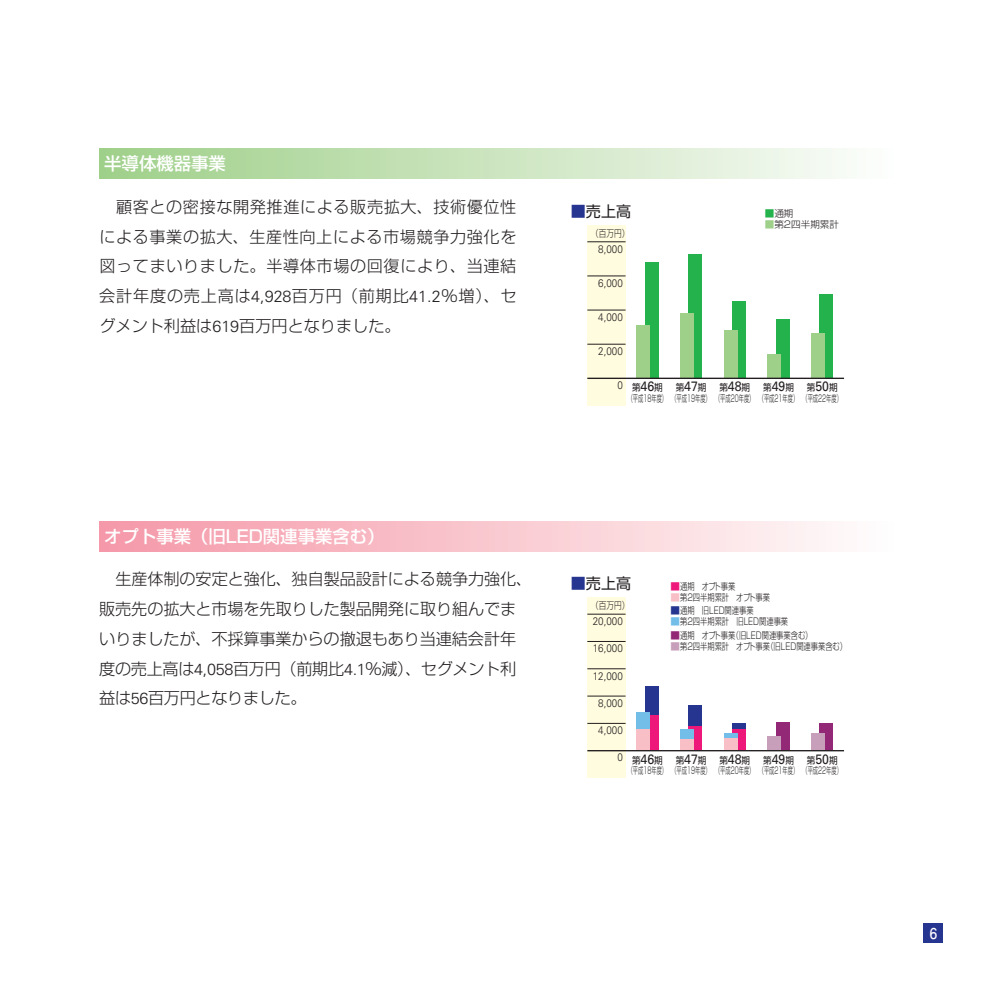
<style>
.page{position:relative;width:993px;height:993px;background:#fff}
.page>*{position:absolute;margin:0;border:0;box-sizing:border-box;transform-origin:0 0}
.t1{font:500 17.32px "Shin Go Pr 5";color:#fff}
.t2{font:300 16.1px/29.8px "Shin Go Pr 5";letter-spacing:-.005em;color:#231f20;text-align:justify}
.t3{font:15.05px "Shin Go Pr 5";color:#231f20}
.t4{font:700 14.88px "Futo Go B101 Pr 5";color:#fff;scale:.9 1}
.t5{font:300 10.85px "Univers";color:#231f20;scale:.9 1}
.t6{font:300 9.62px "Shin Go Pr 5";color:#231f20;scale:.76 1}
.t7{font:300 9.62px/10.3px "Shin Go Pr 5";color:#231f20;scale:.55 1}
.t8{font:9.62px "Shin Go Pr 5";color:#231f20;scale:.9 1}
.t9{font:300 9.62px "Shin Go Pr 5";color:#231f20}
.t10{font:300 9.62px "Shin Go Pr 5";color:#231f20;scale:.8 1}
.s1{font-family:"Univers"}
.s2{color:#26358f}
.s3{font-weight:400}
.s4{font-family:"Univers";font-weight:400;font-size:13.65px}
.s5{color:#23b24b}
.s6{color:#9fd08a}
.s7{font-family:"Univers";font-size:13.65px}
.s8{color:#ee177a}
.s9{color:#f9bfc6}
.s10{color:#73bde9}
.s11{color:#932877}
.s12{color:#c89fba}
</style>
<div class="page">
<div style="left:923px;top:923px;width:20px;height:20px;background:#26358f"></div>
<div style="left:644px;top:686px;width:14px;height:28px;background:#26358f"></div>
<div style="left:688px;top:705px;width:13px;height:20px;background:#26358f"></div>
<div style="left:731px;top:723px;width:14px;height:5px;background:#26358f"></div>
<div style="left:644px;top:714px;width:14px;height:36px;background:#ee177a"></div>
<div style="left:688px;top:725px;width:13px;height:25px;background:#ee177a"></div>
<div style="left:731px;top:728px;width:14px;height:22px;background:#ee177a"></div>
<div style="left:775px;top:721px;width:14px;height:29px;background:#932877"></div>
<div style="left:819px;top:722px;width:13px;height:28px;background:#932877"></div>
<div style="left:636px;top:712px;width:14px;height:17px;background:#73bde9"></div>
<div style="left:680px;top:729px;width:13px;height:9px;background:#73bde9"></div>
<hr style="left:723px;top:733px;width:14px;height:4px;background:#73bde9">
<div style="left:636px;top:729px;width:14px;height:21px;background:#f9bfc6"></div>
<div style="left:680px;top:738px;width:13px;height:12px;background:#f9bfc6"></div>
<div style="left:723px;top:737px;width:14px;height:13px;background:#f9bfc6"></div>
<div style="left:767px;top:736px;width:14px;height:14px;background:#c89fba"></div>
<div style="left:811px;top:733px;width:13px;height:17px;background:#c89fba"></div>
<div style="left:587px;top:597px;width:38px;height:180px;background:#fffce0"></div>
<hr style="left:587px;top:613px;width:38px;height:1px;background:#231f20">
<hr style="left:587px;top:641px;width:38px;height:1px;background:#231f20">
<hr style="left:587px;top:668px;width:38px;height:1px;background:#231f20">
<hr style="left:587px;top:695px;width:38px;height:1px;background:#231f20">
<hr style="left:587px;top:722px;width:38px;height:1px;background:#231f20">
<hr style="left:587px;top:749px;width:256px;height:2px;background:#231f20">
<div style="left:644px;top:262px;width:14px;height:116px;background:#23b24b"></div>
<div style="left:688px;top:254px;width:13px;height:124px;background:#23b24b"></div>
<div style="left:731px;top:301px;width:14px;height:77px;background:#23b24b"></div>
<div style="left:775px;top:318px;width:14px;height:60px;background:#23b24b"></div>
<div style="left:819px;top:294px;width:13px;height:84px;background:#23b24b"></div>
<div style="left:636px;top:324px;width:14px;height:54px;background:#9fd08a"></div>
<div style="left:680px;top:313px;width:13px;height:65px;background:#9fd08a"></div>
<div style="left:723px;top:329px;width:14px;height:49px;background:#9fd08a"></div>
<div style="left:767px;top:354px;width:14px;height:24px;background:#9fd08a"></div>
<div style="left:811px;top:332px;width:13px;height:46px;background:#9fd08a"></div>
<div style="left:587px;top:225px;width:38px;height:180px;background:#fffce0"></div>
<hr style="left:587px;top:241px;width:38px;height:1px;background:#231f20">
<hr style="left:587px;top:275px;width:38px;height:1px;background:#231f20">
<hr style="left:587px;top:309px;width:38px;height:1px;background:#231f20">
<hr style="left:587px;top:344px;width:38px;height:1px;background:#231f20">
<hr style="left:587px;top:377px;width:256px;height:2px;background:#231f20">
<div style="left:99px;top:149px;width:794px;height:30px;background:linear-gradient(to right,#9ecf88,#fbfdfa)"></div>
<div style="left:99px;top:521px;width:794px;height:30px;background:linear-gradient(to right,#f597a7,#fefcfb)"></div>
<p class="t1" style="left:104px;top:149px;width:123px">半導体機器事業</p>
<p class="t2" style="left:99px;top:190px;width:418px">　顧客との密接な開発推進による販売拡大、技術優位性による事業の拡大、生産性向上による市場競争力強化を図ってまいりました。半導体市場の回復により、当連結会計年度の売上高は<span class="s1">4,928</span>百万円（前期比<span class="s1">41.2</span>％増）、セグメント利益は<span class="s1">619</span>百万円となりました。</p>
<p class="t1" style="left:104px;top:522px;width:282px">オプト事業（旧LED関連事業含む）</p>
<p class="t3" style="left:570px;top:199px;width:62px"><span class="s2">■</span>売上高</p>
<p class="t10" style="left:591px;top:225px;width:49px">（百万円）</p>
<p class="t5" style="left:598px;top:242px;width:29px">8,000</p>
<p class="t5" style="left:598px;top:276px;width:29px">6,000</p>
<p class="t5" style="left:598px;top:310px;width:29px">4,000</p>
<p class="t5" style="left:598px;top:344px;width:29px">2,000</p>
<p class="t7" style="left:627px;top:381px;width:391px;text-indent:-10px"><sup>0</sup> <span class="s3">第</span><span class="s4">46</span><span class="s3">期<br></span>（平成18年度） （平成19年度） （平成20年度） （平成21年度） （平成22年度）</p>
<p class="t9" style="left:764px;top:206px;width:30px"><span class="s5">■</span>通期</p>
<p class="t9" style="left:764px;top:217px;width:76px"><span class="s6">■</span>第2四半期累計</p>
<p class="t8" style="left:675px;top:380px;width:36px">第<span class="s7">47</span>期</p>
<p class="t8" style="left:719px;top:380px;width:36px">第<span class="s7">48</span>期</p>
<p class="t8" style="left:762px;top:380px;width:36px">第<span class="s7">49</span>期</p>
<p class="t8" style="left:806px;top:380px;width:36px">第<span class="s7">50</span>期</p>
<p class="t2" style="left:99px;top:562px;width:434px;text-align:left">　生産体制の安定と強化、独自製品設計による競争力強化、販売先の拡大と市場を先取りした製品開発に取り組んでまいりましたが、不採算事業からの撤退もあり当連結会計年度の売上高は<span class="s1">4,058</span>百万円（前期比<span class="s1">4.1</span>％減）、セグメント利益は<span class="s1">56</span>百万円となりました。</p>
<p class="t6" style="left:670px;top:578px;width:87px"><span class="s8">■</span>通期　オプト事業</p>
<p class="t3" style="left:570px;top:571px;width:62px"><span class="s2">■</span>売上高</p>
<p class="t10" style="left:591px;top:597px;width:49px">（百万円）</p>
<p class="t6" style="left:670px;top:589px;width:132px"><span class="s9">■</span>第2四半期累計　オプト事業</p>
<p class="t6" style="left:670px;top:602px;width:111px"><span class="s2">■</span>通期　旧LED関連事業</p>
<p class="t6" style="left:670px;top:613px;width:156px"><span class="s10">■</span>第2四半期累計　旧LED関連事業</p>
<p class="t6" style="left:670px;top:627px;width:188px"><span class="s11">■</span>通期　オプト事業（旧LED関連事業含む）</p>
<p class="t6" style="left:670px;top:638px;width:234px"><span class="s12">■</span>第2四半期累計　オプト事業（旧LED関連事業含む）</p>
<p class="t5" style="left:592px;top:614px;width:35px">20,000</p>
<p class="t5" style="left:592px;top:641px;width:35px">16,000</p>
<p class="t5" style="left:592px;top:669px;width:35px">12,000</p>
<p class="t5" style="left:598px;top:696px;width:29px">8,000</p>
<p class="t5" style="left:598px;top:723px;width:29px">4,000</p>
<p class="t5" style="left:617px;top:750px;width:8px">0</p>
<p class="t7" style="left:627px;top:753px;width:391px;text-indent:4px"><span class="s3">第</span><span class="s4">46</span><span class="s3">期<br></span>（平成18年度） （平成19年度） （平成20年度） （平成21年度） （平成22年度）</p>
<p class="t8" style="left:675px;top:752px;width:36px">第<span class="s7">47</span>期</p>
<p class="t8" style="left:719px;top:752px;width:36px">第<span class="s7">48</span>期</p>
<p class="t8" style="left:762px;top:752px;width:36px">第<span class="s7">49</span>期</p>
<p class="t8" style="left:806px;top:752px;width:36px">第<span class="s7">50</span>期</p>
<p class="t4" style="left:929px;top:921px;width:10px">6</p>
</div>
